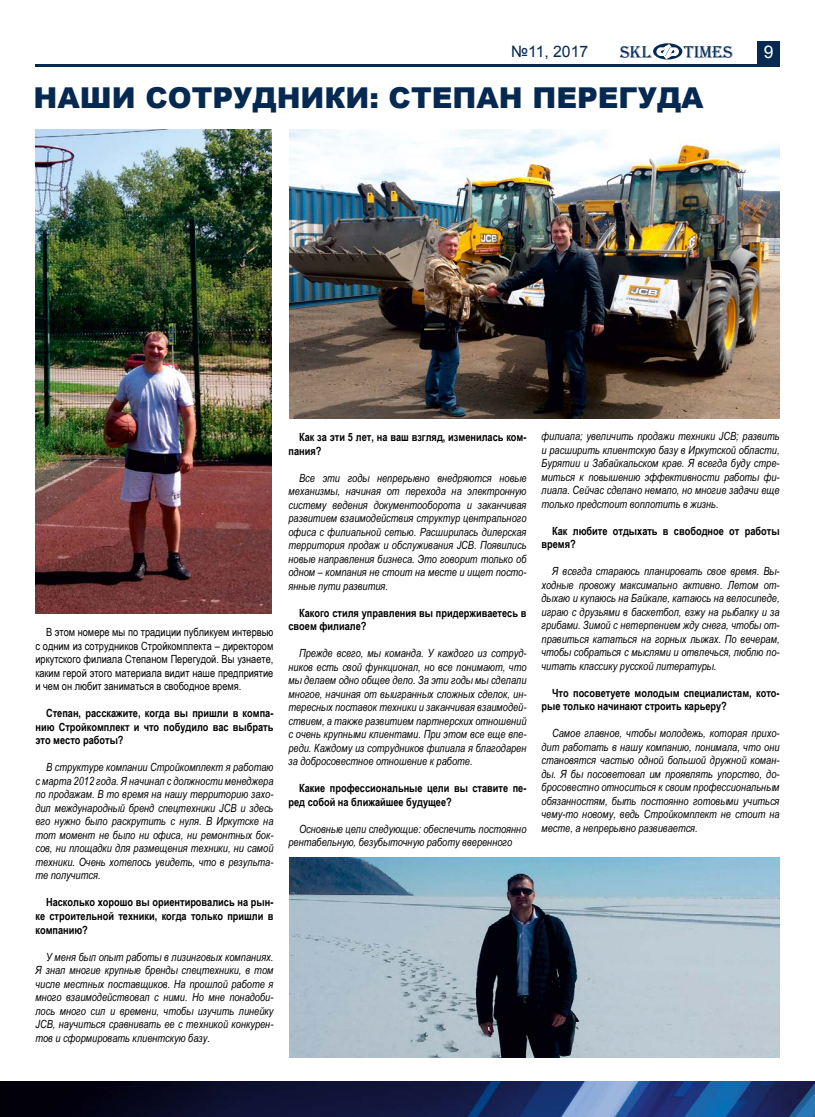
<style>
.page{position:relative;width:815px;height:1117px;background:#fff}
.page>*{position:absolute;margin:0;border:0;box-sizing:border-box;transform-origin:0 0}
.t1{font:900 28.75px "Arial";color:#062951}
.t2{font:17.5px "Algerian";color:#062951}
.t3{font:17.5px "Arial";color:#fff}
.t4{font:15.75px "Arial";color:#062951}
.t5{font:italic 11.25px/13.5px "Arial Narrow";color:#000;text-align:justify}
.t6{font:700 11.25px/13.5px "Arial Narrow";color:#000}
.t7{font:11.25px/13.5px "Arial Narrow";color:#000;text-align:justify}
</style>
<div class="page">
<hr style="left:35px;top:64px;width:745px;height:2px;background:#062951">
<div style="left:757px;top:42px;width:23px;height:22px;background:#062951"></div>
<svg style="left:653px;top:43px;width:29px;height:16px"></svg>
<svg style="left:657px;top:44px;width:22px;height:15px"></svg>
<img style="left:0;top:1081px;width:815px;height:35px">
<img style="left:289px;top:129px;width:491px;height:289px">
<img style="left:289px;top:857px;width:491px;height:199px">
<img style="left:35px;top:129px;width:237px;height:484px">
<h3 class="t4" style="left:511px;top:41px;width:79px">№11, 2017</h3>
<h2 class="t2" style="left:620px;top:42px;width:33px">SKL</h2>
<h2 class="t2" style="left:684px;top:42px;width:50px">TIMES</h2>
<h2 class="t3" style="left:764px;top:40px;width:11px">9</h2>
<h1 class="t1" style="left:34px;top:77px;width:671px">НАШИ СОТРУДНИКИ: СТЕПАН ПЕРЕГУДА</h1>
<p class="t7" style="left:35px;top:625px;width:240px;text-indent:11px">В этом номере мы по традиции публикуем интервью с одним из сотрудников Стройкомплекта – директором иркутского филиала Степаном Перегудой. Вы узнаете, каким герой этого материала видит наше предприятие и чем он любит заниматься в свободное время.</p>
<p class="t6" style="left:35px;top:706px;width:240px;text-align:justify;text-indent:11px">Степан, расскажите, когда вы пришли в компа&shy;нию Стройкомплект и что побудило вас выбрать это место работы?</p>
<p class="t5" style="left:35px;top:760px;width:240px;text-indent:11px">В структуре компании Стройкомплект я работаю с марта 2012 года. Я начинал с должности менеджера по продажам. В то время на нашу территорию захо&shy;дил международный бренд спецтехники JCB и здесь его нужно было раскрутить с нуля. В Иркутске на тот момент не было ни офиса, ни ремонтных бок&shy;сов, ни площадки для размещения техники, ни самой техники. Очень хотелось увидеть, что в результа&shy;те получится.</p>
<p class="t6" style="left:35px;top:895px;width:240px;text-align:justify;text-indent:11px">Насколько хорошо вы ориентировались на рын&shy;ке строительной техники, когда только пришли в компанию?</p>
<p class="t5" style="left:35px;top:949px;width:240px;text-indent:11px">У меня был опыт работы в лизинговых компаниях.<br>Я знал многие крупные бренды спецтехники, в том числе местных поставщиков. На прошлой работе я много взаимодействовал с ними. Но мне понадоби&shy;лось много сил и времени, чтобы изучить линейку JCB, научиться сравнивать ее с техникой конкурен&shy;тов и сформировать клиентскую базу.</p>
<p class="t6" style="left:288px;top:430px;width:240px;text-indent:11px">Как за эти 5 лет, на ваш взгляд, изменилась ком&shy;пания?</p>
<p class="t5" style="left:288px;top:470px;width:240px;text-indent:11px">Все эти годы непрерывно внедряются новые механизмы, начиная от перехода на электронную систему ведения документооборота и заканчивая развитием взаимодействия структур центрального офиса с филиальной сетью. Расширилась дилерская территория продаж и обслуживания JCB. Появились новые направления бизнеса. Это говорит только об одном – компания не стоит на месте и ищет посто&shy;янные пути развития.</p>
<p class="t6" style="left:288px;top:605px;width:240px;text-indent:11px">Какого стиля управления вы придерживаетесь в своем филиале?</p>
<p class="t5" style="left:288px;top:646px;width:240px;text-indent:11px">Прежде всего, мы команда. У каждого из сотруд&shy;ников есть свой функционал, но все понимают, что мы делаем одно общее дело. За эти годы мы сделали многое, начиная от выигранных сложных сделок, ин&shy;тересных поставок техники и заканчивая взаимодей&shy;ствием, а также развитием партнерских отношений с очень крупными клиентами. При этом все еще впе&shy;реди. Каждому из сотрудников филиала я благодарен за добросовестное отношение к работе.</p>
<p class="t6" style="left:288px;top:781px;width:240px;text-indent:11px">Какие профессиональные цели вы ставите пе&shy;ред собой на ближайшее будущее?</p>
<p class="t5" style="left:288px;top:821px;width:240px;text-indent:11px">Основные цели следующие: обеспечить постоянно рентабельную, безубыточную работу вверенного</p>
<p class="t5" style="left:542px;top:429px;width:240px">филиала; увеличить продажи техники JCB; развить и расширить клиентскую базу в Иркутской области, Бурятии и Забайкальском крае. Я всегда буду стре&shy;миться к повышению эффективности работы фи&shy;лиала. Сейчас сделано немало, но многие задачи еще только предстоит воплотить в жизнь.</p>
<p class="t6" style="left:542px;top:523px;width:240px;text-indent:11px">Как любите отдыхать в свободное от работы время?</p>
<p class="t5" style="left:542px;top:564px;width:240px;text-indent:11px">Я всегда стараюсь планировать свое время. Вы&shy;ходные провожу максимально активно. Летом от&shy;дыхаю и купаюсь на Байкале, катаюсь на велосипеде, играю с друзьями в баскетбол, езжу на рыбалку и за грибами. Зимой с нетерпением жду снега, чтобы от&shy;правиться кататься на горных лыжах. По вечерам, чтобы собраться с мыслями и отвлечься, люблю по&shy;читать классику русской литературы.</p>
<p class="t6" style="left:542px;top:685px;width:240px;text-indent:11px">Что посоветуете молодым специалистам, кото&shy;рые только начинают строить карьеру?</p>
<p class="t5" style="left:542px;top:726px;width:240px;text-indent:11px">Самое главное, чтобы молодежь, которая прихо&shy;дит работать в нашу компанию, понимала, что они становятся частью одной большой дружной коман&shy;ды. Я бы посоветовал им проявлять упорство, до&shy;бросовестно относиться к своим профессиональным обязанностям, быть постоянно готовыми учиться чему-то новому, ведь Стройкомплект не стоит на месте, а непрерывно развивается.</p>
</div>
